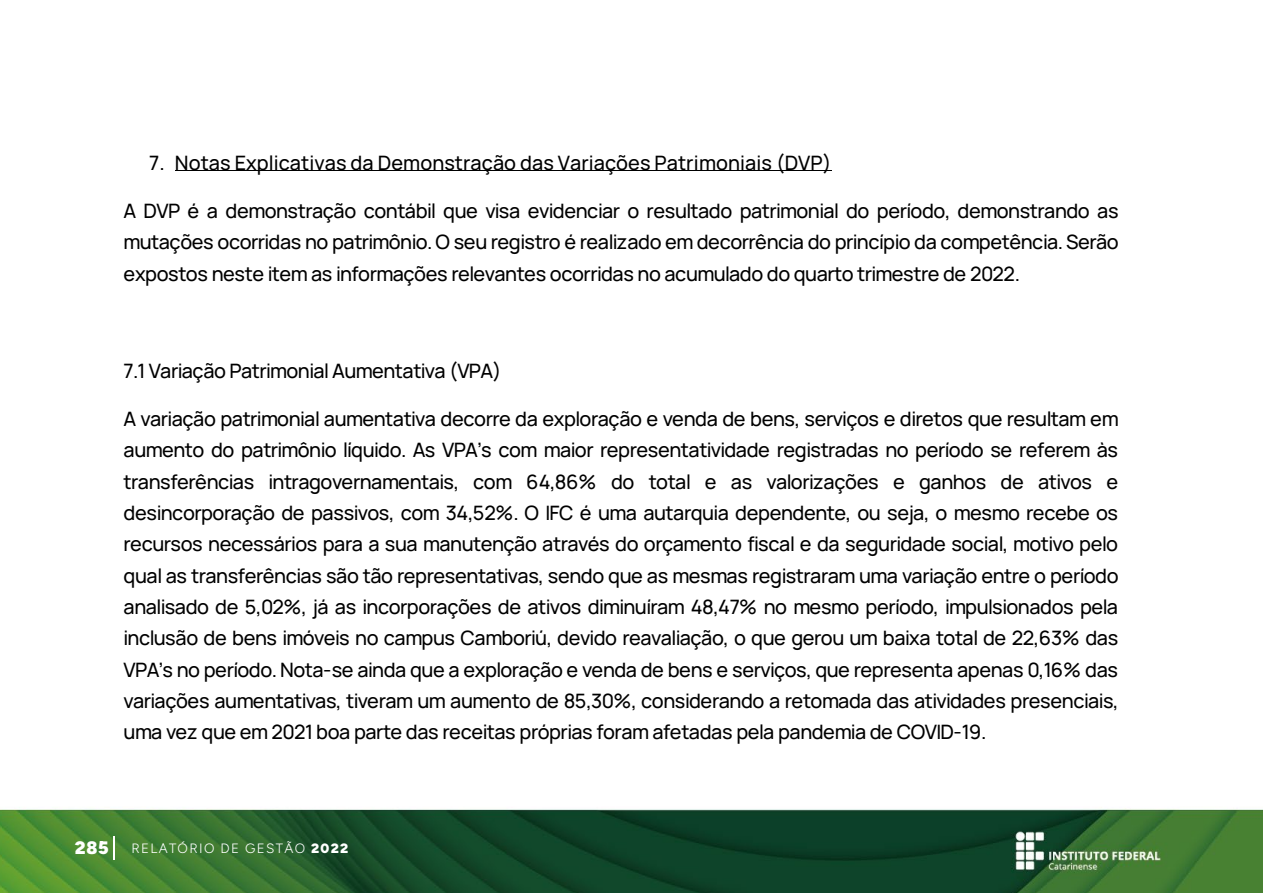
<style>
.page{position:relative;width:1263px;height:893px;background:#fff}
.page>*{position:absolute;margin:0;border:0;box-sizing:border-box;transform-origin:0 0}
.t1{font:200 19.8px/31.3px "Manrope";letter-spacing:-.02em;color:#000;text-align:justify}
.t2{font:200 19.8px "Manrope";letter-spacing:.005em;color:#000}
.t3{font:300 18px "Figtree";color:#fff}
.t4{font:300 13.5px "Figtree";letter-spacing:.1em;color:#fff}
</style>
<div class="page">
<img style="left:0;top:170px;width:1263px;height:723px">
<svg style="left:113px;top:837px;width:1px;height:23px"></svg>
<hr style="left:175px;top:171px;width:657px;height:1px;background:#000">
<p class="t2" style="left:149px;top:149px;width:684px">7. Notas Explicativas da Demonstração das Variações Patrimoniais (DVP)</p>
<p class="t1" style="left:124px;top:195px;width:997px">A DVP é a demonstração contábil que visa evidenciar o resultado patrimonial do período, demonstrando as mutações ocorridas no patrimônio. O seu registro é realizado em decorrência do princípio da competência. Serão expostos neste item as informações relevantes ocorridas no acumulado do quarto trimestre de 2022.</p>
<p class="t1" style="left:124px;top:354px;width:379px">7.1 Variação Patrimonial Aumentativa (VPA)</p>
<p class="t1" style="left:124px;top:402px;width:997px">A variação patrimonial aumentativa decorre da exploração e venda de bens, serviços e diretos que resultam em aumento do patrimônio líquido. As VPA’s com maior representatividade registradas no período se referem às transferências intragovernamentais, com 64,86% do total e as valorizações e ganhos de ativos e desincorporação de passivos, com 34,52%. O IFC é uma autarquia dependente, ou seja, o mesmo recebe os recursos necessários para a sua manutenção através do orçamento fiscal e da seguridade social, motivo pelo qual as transferências são tão representativas, sendo que as mesmas registraram uma variação entre o período analisado de 5,02%, já as incorporações de ativos diminuíram 48,47% no mesmo período, impulsionados pela inclusão de bens imóveis no campus Camboriú, devido reavaliação, o que gerou um baixa total de 22,63% das VPA’s no período. Nota-se ainda que a exploração e venda de bens e serviços, que representa apenas 0,16% das variações aumentativas, tiveram um aumento de 85,30%, considerando a retomada das atividades presenciais, uma vez que em 2021 boa parte das receitas próprias foram afetadas pela pandemia de COVID-19.</p>
<p class="t3" style="left:75px;top:838px;width:35px">285</p>
<p class="t4" style="left:131px;top:840px;width:218px">RELATÓRIO DE GESTÃO 2022</p>
</div>
